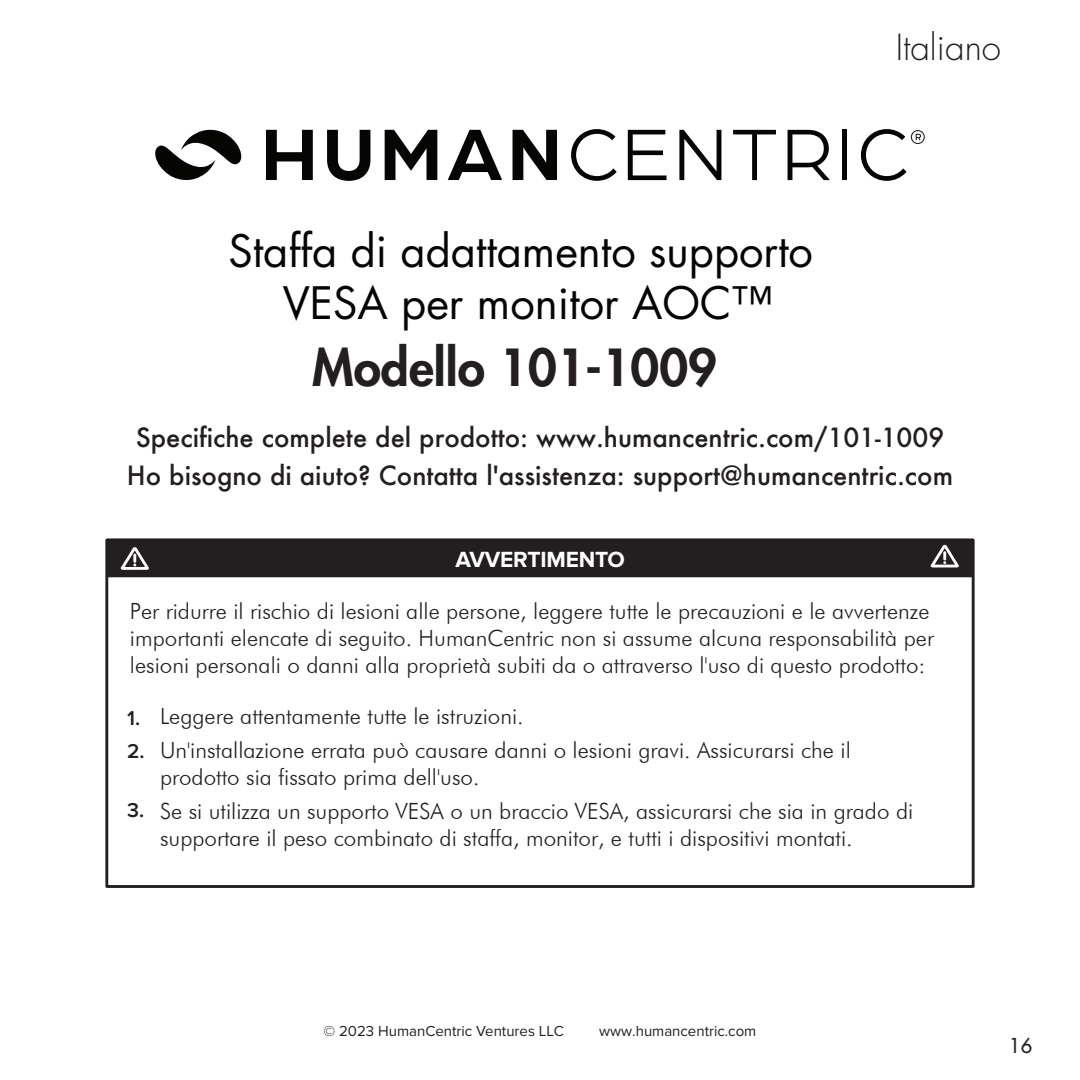
<style>
.page{position:relative;width:1080px;height:1080px;background:#fff}
.page>*{position:absolute;margin:0;border:0;box-sizing:border-box;transform-origin:0 0}
.t1{font:800 49.75px "Futura Std";color:#231f20}
.t2{font:43.5px/52.2px "Futura Std";color:#050504;text-align:center}
.t3{font:300 35px "Futura Std";color:#231f20}
.t4{font:500 25.75px/38px "Futura";color:#231f20;text-align:center}
.t5{font:700 22.75px "Proxima Nova";letter-spacing:-.01em;color:#fff}
.t6{font:300 22.25px/26.8px "Futura BT";color:#231f20}
.t7{font:600 20.75px/32.8px "Proxima Nova";color:#231f20}
.t8{font:500 20px "Futura Std";color:#231f20}
.t9{font:15px "Proxima Nova";color:#231f20}
</style>
<div class="page">
<svg style="left:266px;top:130px;width:47px;height:50px"></svg>
<svg style="left:327px;top:130px;width:43px;height:51px"></svg>
<svg style="left:385px;top:130px;width:52px;height:50px"></svg>
<svg style="left:448px;top:130px;width:54px;height:50px"></svg>
<svg style="left:513px;top:130px;width:44px;height:50px"></svg>
<svg style="left:571px;top:129px;width:46px;height:52px"></svg>
<svg style="left:628px;top:130px;width:39px;height:50px"></svg>
<svg style="left:679px;top:130px;width:42px;height:50px"></svg>
<svg style="left:733px;top:130px;width:43px;height:50px"></svg>
<svg style="left:788px;top:130px;width:42px;height:50px"></svg>
<div style="left:842px;top:130px;width:5px;height:50px;background:#050504"></div>
<svg style="left:861px;top:129px;width:64px;height:52px"></svg>
<svg style="left:155px;top:129px;width:87px;height:51px"></svg>
<div style="left:107px;top:539px;width:866px;height:38px;background:#231f20"></div>
<div style="left:105px;top:539px;width:870px;height:349px;border:3px solid #231f20"></div>
<svg style="left:121px;top:547px;width:28px;height:23px"></svg>
<svg style="left:931px;top:544px;width:28px;height:23px"></svg>
<h3 class="t3" style="left:896px;top:26px;width:107px">Italiano</h3>
<h2 class="t2" style="left:228px;top:225px;width:586px">Staffa di adattamento supporto<br>VESA per monitor AOC™</h2>
<h1 class="t1" style="left:312px;top:336px;width:406px">Modello 101-1009</h1>
<p class="t4" style="left:127px;top:418px;width:828px">Specifiche complete del prodotto: www.humancentric.com/101-1009<br>Ho bisogno di aiuto? Contatta l'assistenza: support@humancentric.com</p>
<p class="t5" style="left:455px;top:546px;width:171px">AVVERTIMENTO</p>
<p class="t6" style="left:130px;top:597px;width:806px">Per ridurre il rischio di lesioni alle persone, leggere tutte le precauzioni e le avvertenze importanti elencate di seguito. HumanCentric non si assume alcuna responsabilità per lesioni personali o danni alla proprietà subiti da o attraverso l'uso di questo prodotto:</p>
<p class="t6" style="left:160px;top:699px;width:692px;line-height:34.2px">Leggere attentamente tutte le istruzioni.<br>Un'installazione errata può causare danni o lesioni gravi. Assicurarsi che il</p>
<p class="t6" style="left:160px;top:760px;width:755px;line-height:34.2px">prodotto sia fissato prima dell'uso.<br>Se si utilizza un supporto VESA o un braccio VESA, assicurarsi che sia in grado di</p>
<p class="t6" style="left:160px;top:825px;width:694px">supportare il peso combinato di staffa, monitor, e tutti i dispositivi montati.</p>
<p class="t7" style="left:127px;top:701px;width:19px">1.<br>2.</p>
<p class="t7" style="left:127px;top:793px;width:19px">3.</p>
<p class="t9" style="left:324px;top:1019px;width:242px">© 2023 HumanCentric Ventures LLC</p>
<p class="t9" style="left:599px;top:1019px;width:159px">www.humancentric.com</p>
<p class="t8" style="left:1009px;top:1033px;width:25px">16</p>
</div>
